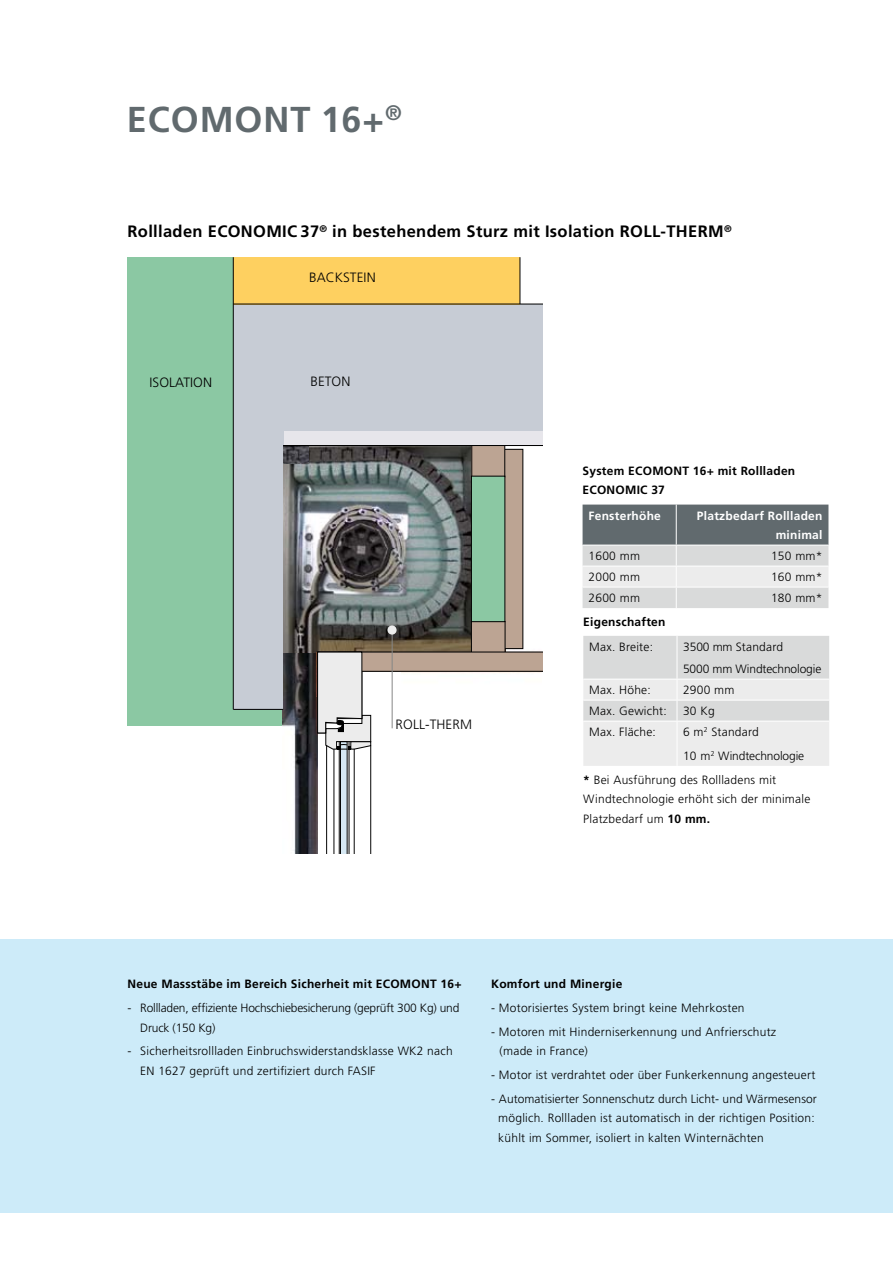
<style>
.page{position:relative;width:893px;height:1263px;background:#fff}
.page>*{position:absolute;margin:0;border:0;box-sizing:border-box;transform-origin:0 0}
.t1{font:700 36px "Frutiger LT";letter-spacing:.025em;color:#616a6e}
.t2{font:700 16.5px "Frutiger LT";letter-spacing:.02em;color:#000}
.t3{font:300 13.5px "Frutiger LT";letter-spacing:.005em;color:#000}
.t4{font:300 12px/19.5px "Frutiger LT";letter-spacing:.02em;color:#000}
.t5{font:700 12px/19.5px "Frutiger LT";letter-spacing:.02em;color:#000}
.t6{font:300 12px/19.5px "Frutiger LT";letter-spacing:-.015em;color:#000}
.t7{font:300 12px/22.2px "Frutiger LT";letter-spacing:-.01em;color:#000}
.t8{font:700 12px/19.5px "Frutiger LT";letter-spacing:.02em;color:#fff;text-align:right}
.s1{font-weight:700}
</style>
<div class="page">
<div style="left:0;top:940px;width:893px;height:273px;background:#cdebf9"></div>
<div style="left:128px;top:257px;width:167px;height:468px;background:#8bc8a3"></div>
<img style="left:283px;top:448px;width:241px;height:405px">
<img style="left:283px;top:445px;width:188px;height:207px">
<div style="left:233px;top:417px;width:50px;height:292px;background:#c7ccd5"></div>
<div style="left:233px;top:304px;width:309px;height:141px;background:#c7ccd5"></div>
<img style="left:284px;top:446px;width:25px;height:17px">
<div style="left:501px;top:449px;width:22px;height:200px;background:#bca493"></div>
<div style="left:471px;top:621px;width:34px;height:32px;background:#bca493"></div>
<div style="left:471px;top:621px;width:34px;height:33px;border:1px solid #000"></div>
<div style="left:472px;top:445px;width:33px;height:32px;background:#bca493"></div>
<div style="left:471px;top:444px;width:34px;height:33px;border:1px solid #000"></div>
<div style="left:284px;top:431px;width:258px;height:14px;background:#e7e6eb"></div>
<div style="left:233px;top:257px;width:287px;height:47px;background:#fed060"></div>
<svg style="left:317px;top:651px;width:225px;height:202px"></svg>
<hr style="left:233px;top:257px;width:1px;height:452px;background:#000">
<hr style="left:233px;top:304px;width:309px;height:1px;background:#000">
<hr style="left:284px;top:445px;width:258px;height:1px;background:#000">
<div style="left:471px;top:476px;width:34px;height:146px;background:#8bc8a3"></div>
<div style="left:471px;top:476px;width:34px;height:146px;border:1px solid #000"></div>
<hr style="left:233px;top:709px;width:50px;height:1px;background:#000">
<hr style="left:520px;top:257px;width:1px;height:47px;background:#000">
<svg style="left:583px;top:505px;width:245px;height:103px;background:#afb3b5"></svg>
<svg style="left:583px;top:636px;width:246px;height:130px;background:#e3e3e3"></svg>
<hr style="left:583px;top:721px;width:94px;height:1px;background:#fff">
<hr style="left:677px;top:721px;width:152px;height:1px;background:#fff">
<hr style="left:677px;top:721px;width:1px;height:45px;background:#fff">
<hr style="left:392px;top:633px;width:1px;height:95px;background:#868786">
<div style="left:388px;top:626px;width:8px;height:8px;background:#ececec;border-radius:50%"></div>
<div style="left:387px;top:625px;width:10px;height:10px;border:2px solid #ececec;border-radius:50%"></div>
<h1 class="t1" style="left:127px;top:99px;width:276px">ECOMONT 16+<sup>®</sup></h1>
<h2 class="t2" style="left:128px;top:222px;width:606px">Rollladen ECONOMIC 37<sup>®</sup> in bestehendem Sturz mit Isolation ROLL-THERM<sup>®</sup></h2>
<p class="t3" style="left:149px;top:374px;width:64px">ISOLATION</p>
<p class="t3" style="left:309px;top:270px;width:68px">BACKSTEIN</p>
<p class="t3" style="left:310px;top:374px;width:42px">BETON</p>
<p class="t3" style="left:396px;top:716px;width:78px">ROLL-THERM</p>
<p class="t5" style="left:583px;top:461px;width:214px">System ECOMONT 16+ mit Rollladen<br>ECONOMIC 37</p>
<p class="t8" style="left:589px;top:506px;width:74px">Fensterhöhe</p>
<p class="t8" style="left:697px;top:506px;width:127px">Platzbedarf Rollladen minimal</p>
<p class="t4" style="left:589px;top:546px;width:53px">1600 mm</p>
<p class="t4" style="left:771px;top:546px;width:53px">150 mm*</p>
<p class="t4" style="left:589px;top:567px;width:53px">2000 mm</p>
<p class="t4" style="left:771px;top:567px;width:53px">160 mm*</p>
<p class="t4" style="left:589px;top:588px;width:53px">2600 mm</p>
<p class="t4" style="left:771px;top:588px;width:53px">180 mm*</p>
<p class="t5" style="left:583px;top:612px;width:84px">Eigenschaften</p>
<p class="t4" style="left:589px;top:637px;width:65px">Max. Breite:</p>
<p class="t7" style="left:683px;top:636px;width:140px">3500 mm Standard<br>5000 mm Windtechnologie</p>
<p class="t4" style="left:589px;top:680px;width:63px">Max. Höhe:</p>
<p class="t4" style="left:683px;top:680px;width:53px">2900 mm</p>
<p class="t4" style="left:589px;top:701px;width:79px">Max. Gewicht:</p>
<p class="t4" style="left:683px;top:701px;width:33px">30 Kg</p>
<p class="t4" style="left:589px;top:722px;width:68px">Max. Fläche:</p>
<p class="t4" style="left:683px;top:722px;width:77px">6 m<sup>2</sup> Standard</p>
<p class="t7" style="left:683px;top:745px;width:123px">10 m<sup>2</sup> Windtechnologie</p>
<p class="t4" style="left:583px;top:770px;width:194px"><span class="s1">*</span> Bei Ausführung des Rollladens mit</p>
<p class="t4" style="left:583px;top:789px;width:229px">Windtechnologie erhöht sich der minimale<br>Platzbedarf um <span class="s1">10 mm.</span></p>
<p class="t5" style="left:128px;top:974px;width:335px">Neue Massstäbe im Bereich Sicherheit mit ECOMONT 16+</p>
<p class="t6" style="left:140px;top:998px;width:321px;text-indent:-13px">- Rollladen, effiziente Hochschiebesicherung (geprüft 300 Kg) und<br>Druck (150 Kg)</p>
<p class="t4" style="left:128px;top:1041px;width:327px">- Sicherheitsrollladen Einbruchswiderstandsklasse WK2 nach<br>EN 1627 geprüft und zertifiziert durch FASIF</p>
<p class="t5" style="left:491px;top:974px;width:133px">Komfort und Minergie</p>
<p class="t4" style="left:491px;top:998px;width:255px">- Motorisiertes System bringt keine Mehrkosten</p>
<p class="t4" style="left:500px;top:1022px;width:278px;text-indent:-9px">- Motoren mit Hinderniserkennung und Anfrierschutz (made in France)</p>
<p class="t4" style="left:491px;top:1065px;width:326px">- Motor ist verdrahtet oder über Funkerkennung angesteuert</p>
<p class="t4" style="left:498px;top:1089px;width:320px;text-indent:-7px">- Automatisierter Sonnenschutz durch Licht- und Wärmesensor möglich. Rollladen ist automatisch in der richtigen Position: kühlt im Sommer, isoliert in kalten Winternächten</p>
</div>
